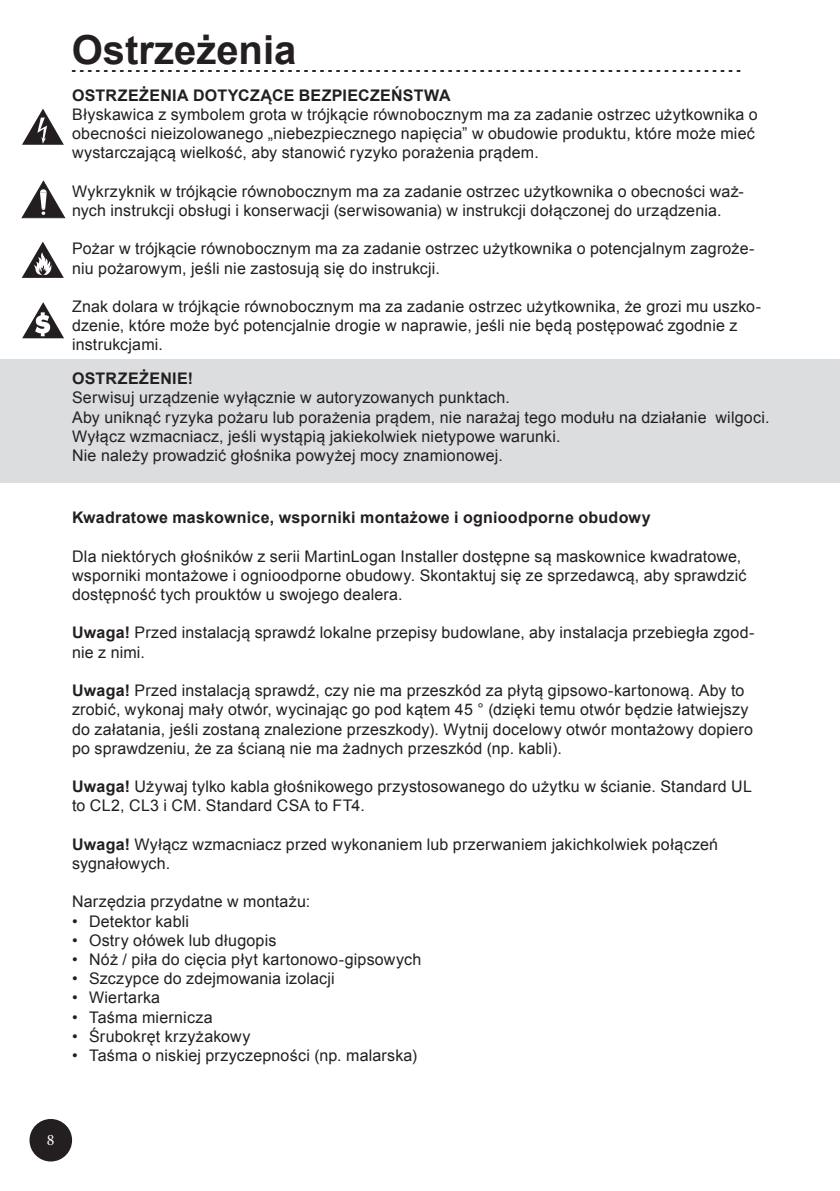
<style>
.page{position:relative;width:840px;height:1191px;background:#fff}
.page>*{position:absolute;margin:0;border:0;box-sizing:border-box;transform-origin:0 0}
.t1{font:700 40px "Arial";color:#231f20}
.t2{font:16px/19.2px "Arial";letter-spacing:.01em;color:#231f20}
.t3{font:700 16px "Arial";letter-spacing:.015em;color:#231f20}
.t4{font:16px "Minion Pro";color:#fff}
.s1{font-weight:700}
</style>
<div class="page">
<div style="left:0;top:359px;width:839px;height:123px;background:#dcdddf"></div>
<svg style="left:22px;top:181px;width:43px;height:37px"></svg>
<svg style="left:22px;top:109px;width:42px;height:36px"></svg>
<svg style="left:22px;top:242px;width:42px;height:36px"></svg>
<svg style="left:22px;top:302px;width:42px;height:36px"></svg>
<div style="left:30px;top:1120px;width:41px;height:40px;background:#231f20;border-radius:50%"></div>
<div style="left:29px;top:1119px;width:43px;height:42px;border:2px solid #231f20;border-radius:50%"></div>
<svg style="left:72px;top:70px;width:668px;height:2px"></svg>
<h1 class="t1" style="left:72px;top:24px;width:226px">Ostrzeżenia</h1>
<p class="t3" style="left:72px;top:84px;width:380px">OSTRZEŻENIA DOTYCZĄCE BEZPIECZEŃSTWA</p>
<p class="t2" style="left:72px;top:105px;width:686px">Błyskawica z symbolem grota w trójkącie równobocznym ma za zadanie ostrzec użytkownika o obecności nieizolowanego „niebezpiecznego napięcia” w obudowie produktu, które może mieć wystarczającą wielkość, aby stanowić ryzyko porażenia prądem.</p>
<p class="t2" style="left:72px;top:182px;width:673px">Wykrzyknik w trójkącie równobocznym ma za zadanie ostrzec użytkownika o obecności waż&shy;nych instrukcji obsługi i konserwacji (serwisowania) w instrukcji dołączonej do urządzenia.</p>
<p class="t2" style="left:72px;top:239px;width:683px">Pożar w trójkącie równobocznym ma za zadanie ostrzec użytkownika o potencjalnym zagroże&shy;niu pożarowym, jeśli nie zastosują się do instrukcji.</p>
<p class="t2" style="left:72px;top:297px;width:690px">Znak dolara w trójkącie równobocznym ma za zadanie ostrzec użytkownika, że grozi mu uszko&shy;dzenie, które może być potencjalnie drogie w naprawie, jeśli nie będą postępować zgodnie z instrukcjami.</p>
<p class="t3" style="left:72px;top:368px;width:122px">OSTRZEŻENIE!</p>
<p class="t2" style="left:72px;top:388px;width:698px">Serwisuj urządzenie wyłącznie w autoryzowanych punktach.<br>Aby uniknąć ryzyka pożaru lub porażenia prądem, nie narażaj tego modułu na działanie wilgoci.<br>Wyłącz wzmacniacz, jeśli wystąpią jakiekolwiek nietypowe warunki.<br>Nie należy prowadzić głośnika powyżej mocy znamionowej.</p>
<p class="t3" style="left:72px;top:507px;width:580px">Kwadratowe maskownice, wsporniki montażowe i ognioodporne obudowy</p>
<p class="t2" style="left:72px;top:546px;width:675px">Dla niektórych głośników z serii MartinLogan Installer dostępne są maskownice kwadratowe, wsporniki montażowe i ognioodporne obudowy. Skontaktuj się ze sprzedawcą, aby sprawdzić dostępność tych prouktów u swojego dealera.</p>
<p class="t2" style="left:72px;top:623px;width:683px"><span class="s1">Uwaga!</span> Przed instalacją sprawdź lokalne przepisy budowlane, aby instalacja przebiegła zgod&shy;nie z nimi.</p>
<p class="t2" style="left:72px;top:681px;width:682px"><span class="s1">Uwaga!</span> Przed instalacją sprawdź, czy nie ma przeszkód za płytą gipsowo-kartonową. Aby to zrobić, wykonaj mały otwór, wycinając go pod kątem 45 ° (dzięki temu otwór będzie łatwiejszy do załatania, jeśli zostaną znalezione przeszkody). Wytnij docelowy otwór montażowy dopiero po sprawdzeniu, że za ścianą nie ma żadnych przeszkód (np. kabli).</p>
<p class="t2" style="left:72px;top:777px;width:681px"><span class="s1">Uwaga!</span> Używaj tylko kabla głośnikowego przystosowanego do użytku w ścianie. Standard UL to CL2, CL3 i CM. Standard CSA to FT4.</p>
<p class="t2" style="left:72px;top:834px;width:647px"><span class="s1">Uwaga!</span> Wyłącz wzmacniacz przed wykonaniem lub przerwaniem jakichkolwiek połączeń sygnałowych.</p>
<p class="t2" style="left:72px;top:892px;width:239px">Narzędzia przydatne w montażu:</p>
<p class="t2" style="left:72px;top:911px;width:118px">• Detektor kabli</p>
<p class="t2" style="left:72px;top:930px;width:206px">• Ostry ołówek lub długopis</p>
<p class="t2" style="left:72px;top:950px;width:350px">• Nóż / piła do cięcia płyt kartonowo-gipsowych</p>
<p class="t2" style="left:72px;top:969px;width:264px">• Szczypce do zdejmowania izolacji</p>
<p class="t2" style="left:72px;top:988px;width:89px">• Wiertarka</p>
<p class="t2" style="left:72px;top:1007px;width:142px">• Taśma miernicza</p>
<p class="t2" style="left:72px;top:1026px;width:180px">• Śrubokręt krzyżakowy</p>
<p class="t2" style="left:72px;top:1046px;width:346px">• Taśma o niskiej przyczepności (np. malarska)</p>
<p class="t4" style="left:47px;top:1129px;width:9px">8</p>
</div>
